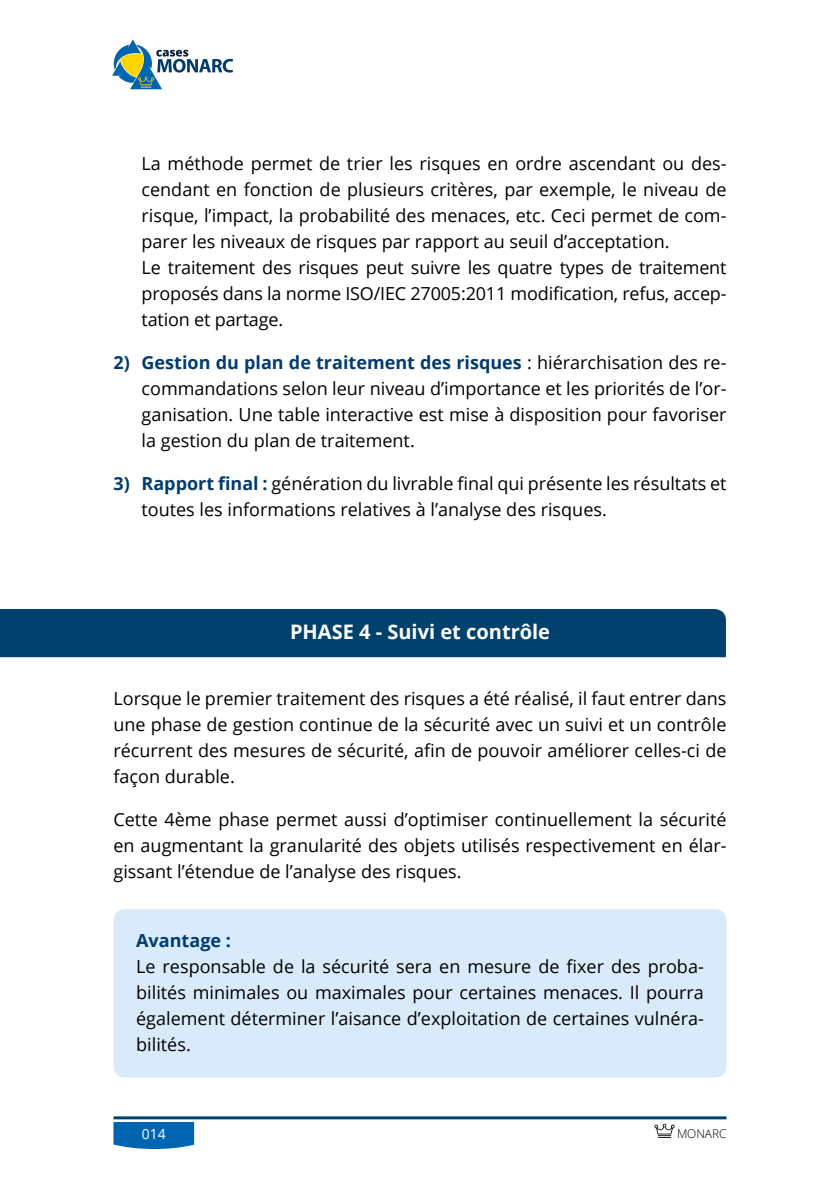
<style>
.page{position:relative;width:840px;height:1191px;background:#fff}
.page>*{position:absolute;margin:0;border:0;box-sizing:border-box;transform-origin:0 0}
.t1{font:700 20px "Open Sans";color:#fff}
.t2{font:18px/26px "Open Sans";color:#000;text-align:justify}
.t3{font:700 18px "Open Sans";color:#003c6e}
.t4{font:14px "Open Sans";color:#fff}
.t5{font:300 12px "Open Sans";letter-spacing:-.01em;color:#000}
.s1{font-weight:700;color:#003c6e}
</style>
<div class="page">
<hr style="left:113px;top:1116px;width:613px;height:3px;background:#00426d">
<svg style="left:113px;top:1122px;width:81px;height:27px;background:#0e6db5"></svg>
<svg style="left:112px;top:39px;width:121px;height:50px"></svg>
<svg style="left:654px;top:1123px;width:20px;height:15px"></svg>
<div style="left:0;top:609px;width:726px;height:49px;background:#00426d"></div>
<div style="left:113px;top:909px;width:613px;height:168px;background:#d9ebfa;border-radius:11px"></div>
<p class="t2" style="left:141px;top:150px;width:586px;text-align:left">La méthode permet de trier les risques en ordre ascendant ou des&shy;cendant en fonction de plusieurs critères, par exemple, le niveau de risque, l’impact, la probabilité des menaces, etc. Ceci permet de com&shy;parer les niveaux de risques par rapport au seuil d’acceptation.<br>Le traitement des risques peut suivre les quatre types de traitement proposés dans la norme ISO/IEC 27005:2011 modification, refus, accep&shy;tation et partage.</p>
<p class="t2" style="left:141px;top:349px;width:586px;text-indent:-28px"><span class="s1">2) Gestion du plan de traitement des risques</span> : hiérarchisation des re&shy;commandations selon leur niveau d’importance et les priorités de l’or&shy;ganisation. Une table interactive est mise à disposition pour favoriser la gestion du plan de traitement.</p>
<p class="t2" style="left:141px;top:470px;width:586px;text-indent:-28px"><span class="s1">3) Rapport final :</span> génération du livrable final qui présente les résultats et toutes les informations relatives à l’analyse des risques.</p>
<p class="t1" style="left:290px;top:617px;width:261px">PHASE 4 - Suivi et contrôle</p>
<p class="t2" style="left:113px;top:685px;width:614px">Lorsque le premier traitement des risques a été réalisé, il faut entrer dans une phase de gestion continue de la sécurité avec un suivi et un contrôle récurrent des mesures de sécurité, afin de pouvoir améliorer celles-ci de façon durable.</p>
<p class="t2" style="left:113px;top:806px;width:614px">Cette 4ème phase permet aussi d’optimiser continuellement la sécurité en augmentant la granularité des objets utilisés respectivement en élar&shy;gissant l’étendue de l’analyse des risques.</p>
<p class="t3" style="left:136px;top:928px;width:96px">Avantage :</p>
<p class="t2" style="left:136px;top:953px;width:569px">Le responsable de la sécurité sera en mesure de fixer des proba&shy;bilités minimales ou maximales pour certaines menaces. Il pourra également déterminer l’aisance d’exploitation de certaines vulnéra&shy;bilités.</p>
<p class="t4" style="left:142px;top:1124px;width:26px">014</p>
<p class="t5" style="left:676px;top:1125px;width:51px">MONARC</p>
</div>
